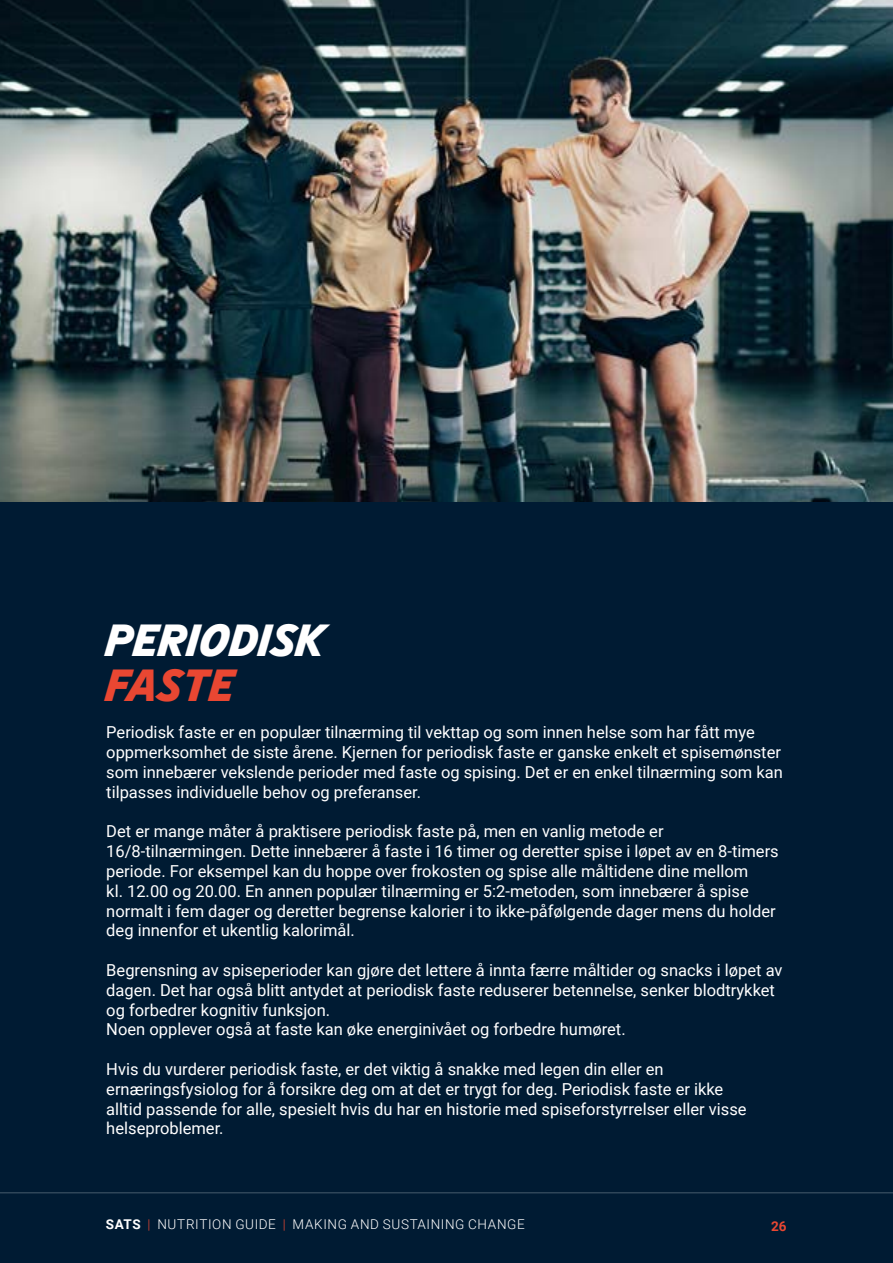
<style>
.page{position:relative;width:893px;height:1263px;background:#fff}
.page>*{position:absolute;margin:0;border:0;box-sizing:border-box;transform-origin:0 0}
.t1{font:italic 700 45px "SATS Headline";color:#fff}
.t2{font:italic 700 45px "SATS Headline";color:#e94732}
.t3{font:16.5px/19.8px "Roboto";color:#fff}
.t4{font:300 13.5px "Roboto";letter-spacing:.045em;color:#fff}
.t5{font:700 13.5px "Roboto";color:#e94732}
.s1{font-weight:700}
.s2{color:#e94732}
</style>
<div class="page">
<div style="left:0;top:1193px;width:893px;height:70px;background:#001b33"></div>
<div style="left:0;top:0;width:893px;height:1199px;background:#001b33"></div>
<hr style="left:0;top:1192px;width:893px;height:1px;background:#475c6d">
<img style="left:0;top:0;width:893px;height:502px">
<h1 class="t1" style="left:106px;top:614px;width:220px">PERIODISK</h1>
<h1 class="t2" style="left:106px;top:659px;width:130px">FASTE</h1>
<p class="t3" style="left:106px;top:722px;width:678px">Periodisk faste er en populær tilnærming til vekttap og som innen helse som har fått mye oppmerksomhet de siste årene. Kjernen for periodisk faste er ganske enkelt et spisemønster som innebærer vekslende perioder med faste og spising. Det er en enkel tilnærming som kan tilpasses individuelle behov og preferanser.</p>
<p class="t3" style="left:106px;top:821px;width:674px">Det er mange måter å praktisere periodisk faste på, men en vanlig metode er 16/8-tilnærmingen. Dette innebærer å faste i 16 timer og deretter spise i løpet av en 8-timers periode. For eksempel kan du hoppe over frokosten og spise alle måltidene dine mellom<br>kl. 12.00 og 20.00. En annen populær tilnærming er 5:2-metoden, som innebærer å spise normalt i fem dager og deretter begrense kalorier i to ikke-påfølgende dager mens du holder deg innenfor et ukentlig kalorimål.</p>
<p class="t3" style="left:106px;top:959px;width:678px">Begrensning av spiseperioder kan gjøre det lettere å innta færre måltider og snacks i løpet av dagen. Det har også blitt antydet at periodisk faste reduserer betennelse, senker blodtrykket og forbedrer kognitiv funksjon.<br>Noen opplever også at faste kan øke energinivået og forbedre humøret.</p>
<p class="t3" style="left:106px;top:1058px;width:642px">Hvis du vurderer periodisk faste, er det viktig å snakke med legen din eller en ernæringsfysiolog for å forsikre deg om at det er trygt for deg. Periodisk faste er ikke alltid passende for alle, spesielt hvis du har en historie med spiseforstyrrelser eller visse helseproblemer.</p>
<p class="t4" style="left:106px;top:1215px;width:420px"><span class="s1">SATS</span> <span class="s2">|</span> NUTRITION GUIDE <span class="s2">|</span> MAKING AND SUSTAINING CHANGE</p>
<p class="t5" style="left:771px;top:1217px;width:17px">26</p>
</div>
